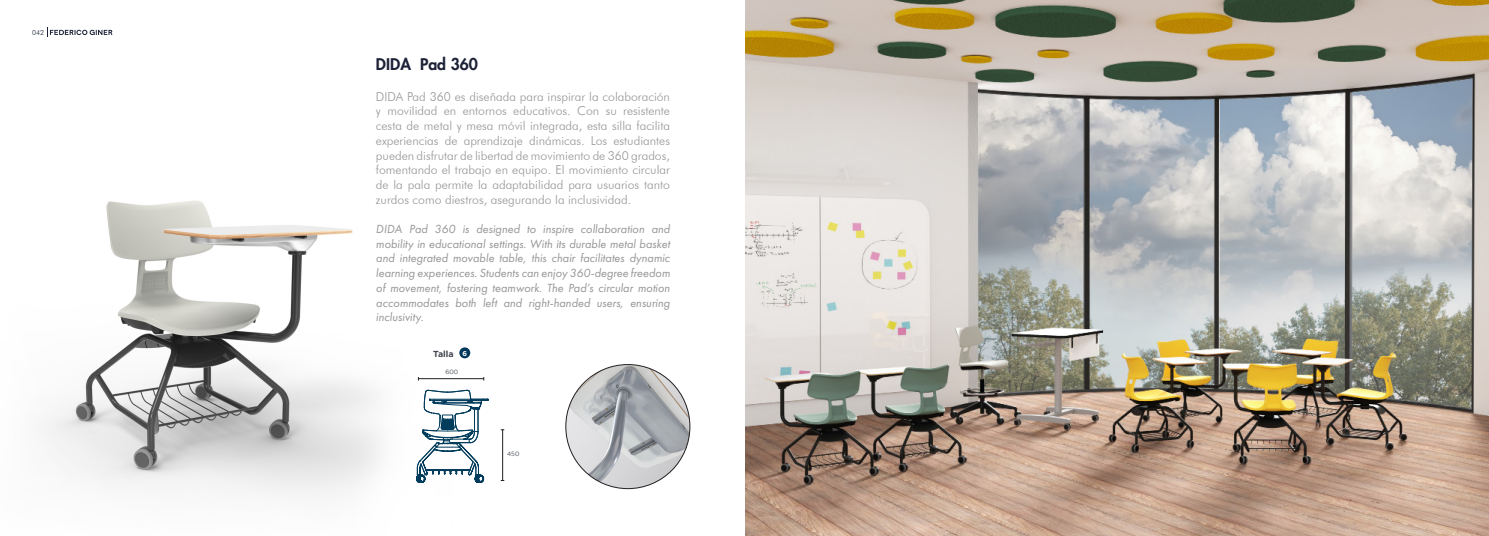
<style>
.page{position:relative;width:1489px;height:536px;background:#fff}
.page>*{position:absolute;margin:0;border:0;box-sizing:border-box;transform-origin:0 0}
.t1{font:800 15.75px "Futura";color:#1c2137}
.t2{font:300 12.25px/14.7px "Futura BT";color:#969696;text-align:justify}
.t3{font:italic 12.25px/14.7px "Futura PT";color:#969696;text-align:justify}
.t4{font:700 8.75px "Gotham";color:#40444e}
.t5{font:300 7px "Futura BT";color:#1c2137}
.t6{font:700 7px "Gotham";color:#fff}
.t7{font:6.12px "Gotham";color:#40444e}
</style>
<div class="page">
<svg style="left:47px;top:28px;width:65px;height:9px"></svg>
<img style="left:41px;top:200px;width:412px;height:297px">
<img style="left:566px;top:364px;width:124px;height:124px;border-radius:62px">
<hr style="left:502px;top:429px;width:1px;height:52px;background:#231f20">
<hr style="left:418px;top:378px;width:66px;height:1px;background:#231f20">
<svg style="left:416px;top:390px;width:72px;height:92px"></svg>
<div style="left:459px;top:347px;width:11px;height:11px;background:#00385c;border-radius:50%"></div>
<img style="left:745px;top:0;width:743px;height:536px">
<p class="t5" style="left:32px;top:28px;width:14px">042</p>
<p class="t1" style="left:376px;top:55px;width:104px">DIDA Pad 360</p>
<p class="t2" style="left:376px;top:89px;width:295px">DIDA Pad 360 es diseñada para inspirar la colaboración y movilidad en entornos educativos. Con su resistente cesta de metal y mesa móvil integrada, esta silla facilita experiencias de aprendizaje dinámicas. Los estudiantes pueden disfrutar de libertad de movimiento de 360 grados, fomentando el trabajo en equipo. El movimiento circular de la pala permite la adaptabilidad para usuarios tanto zurdos como diestros, asegurando la inclusividad.</p>
<p class="t3" style="left:376px;top:221px;width:295px">DIDA Pad 360 is designed to inspire collaboration and mobility in educational settings. With its durable metal basket and integrated movable table, this chair facilitates dynamic learning experiences. Students can enjoy 360-degree freedom of movement, fostering teamwork. The Pad’s circular motion accommodates both left and right-handed users, ensuring inclusivity.</p>
<p class="t4" style="left:433px;top:349px;width:22px">Talla</p>
<p class="t6" style="left:462px;top:349px;width:6px">6</p>
<p class="t7" style="left:445px;top:369px;width:14px">600</p>
<p class="t7" style="left:507px;top:450px;width:14px">450</p>
</div>
